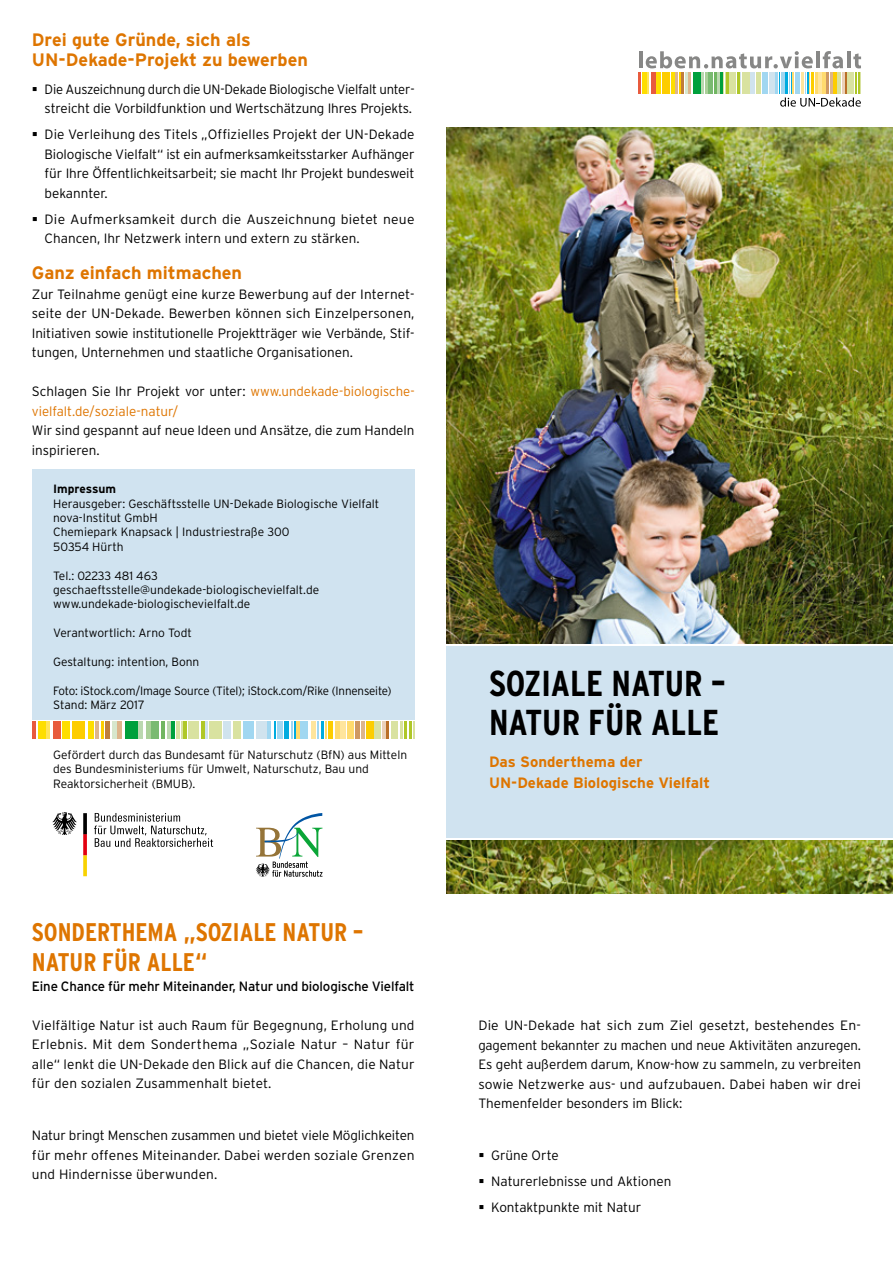
<style>
.page{position:relative;width:893px;height:1263px;background:#fff}
.page>*{position:absolute;margin:0;border:0;box-sizing:border-box;transform-origin:0 0}
.t1{font:700 condensed 36px/39px "Interstate";color:#000}
.t2{font:700 condensed 25.5px/30.6px "Interstate";color:#de7500}
.t3{font:700 18px/19.5px "Interstate";color:#de7500}
.t4{font:700 15px/21px "Interstate";color:#de7500}
.t5{font:300 13.5px/19.5px "Interstate";color:#000;text-align:justify}
.t6{font:300 13.5px/19.5px "Interstate";color:#de7500}
.t7{font:13.5px "Interstate";letter-spacing:-.01em;color:#000}
.t8{font:300 12px/14.4px "Interstate";color:#000}
.t9{font:700 12px "Interstate";color:#000}
.s1{color:#000}
</style>
<div class="page">
<img style="left:446px;top:128px;width:447px;height:516px">
<img style="left:446px;top:840px;width:447px;height:53px">
<div style="left:32px;top:469px;width:383px;height:250px;background:#d0e3f0"></div>
<svg style="left:45px;top:721px;width:370px;height:17px"></svg>
<div style="left:125px;top:721px;width:13px;height:17px;background:#00a03c"></div>
<div style="left:210px;top:721px;width:12px;height:17px;background:#d9e2a0"></div>
<div style="left:284px;top:721px;width:5px;height:17px;background:#00abdf"></div>
<div style="left:277px;top:721px;width:6px;height:17px;background:#a1d7f1"></div>
<div style="left:244px;top:721px;width:10px;height:17px;background:#a1d7f1"></div>
<div style="left:256px;top:721px;width:10px;height:17px;background:#d0e3ee"></div>
<div style="left:233px;top:721px;width:8px;height:17px;background:#d9e2a0"></div>
<div style="left:223px;top:721px;width:8px;height:17px;background:#d0e3ee"></div>
<svg style="left:206px;top:721px;width:2px;height:17px"></svg>
<div style="left:301px;top:721px;width:7px;height:17px;background:#a1d7f1"></div>
<div style="left:311px;top:721px;width:5px;height:17px;background:#ffe59c"></div>
<div style="left:328px;top:721px;width:5px;height:17px;background:#fdcd00"></div>
<hr style="left:335px;top:721px;width:4px;height:17px;background:#ffdb6e">
<div style="left:340px;top:721px;width:6px;height:17px;background:#ffe59c"></div>
<div style="left:355px;top:721px;width:5px;height:17px;background:#cf9962"></div>
<hr style="left:361px;top:721px;width:4px;height:17px;background:#ddb58c">
<div style="left:348px;top:721px;width:6px;height:17px;background:#ffdb6e"></div>
<div style="left:369px;top:721px;width:5px;height:17px;background:#fdcd00"></div>
<svg style="left:366px;top:721px;width:2px;height:17px"></svg>
<svg style="left:387px;top:721px;width:2px;height:17px"></svg>
<div style="left:374px;top:721px;width:6px;height:17px;background:#d9e2a0"></div>
<div style="left:391px;top:721px;width:7px;height:17px;background:#d9e2a0"></div>
<hr style="left:400px;top:721px;width:3px;height:17px;background:#d9e2a0">
<hr style="left:404px;top:721px;width:3px;height:17px;background:#afc728">
<hr style="left:409px;top:721px;width:3px;height:17px;background:#afc728">
<hr style="left:382px;top:721px;width:3px;height:17px;background:#ebd1b8">
<svg style="left:413px;top:721px;width:1px;height:17px"></svg>
<hr style="left:267px;top:721px;width:4px;height:17px;background:#a1d7f1">
<svg style="left:274px;top:721px;width:2px;height:17px"></svg>
<svg style="left:291px;top:721px;width:5px;height:17px"></svg>
<svg style="left:317px;top:721px;width:10px;height:17px"></svg>
<hr style="left:296px;top:721px;width:4px;height:17px;background:#ffdb6e">
<hr style="left:139px;top:721px;width:4px;height:17px;background:#bbd8b0">
<hr style="left:176px;top:721px;width:3px;height:17px;background:#d9e2a0">
<svg style="left:181px;top:721px;width:1px;height:17px"></svg>
<hr style="left:112px;top:721px;width:4px;height:17px;background:#d7e7cd">
<div style="left:53px;top:721px;width:7px;height:17px;background:#e85b3e"></div>
<div style="left:63px;top:721px;width:7px;height:17px;background:#fede00"></div>
<div style="left:38px;top:721px;width:7px;height:17px;background:#fede00"></div>
<hr style="left:46px;top:721px;width:4px;height:17px;background:#ffe458">
<hr style="left:32px;top:721px;width:4px;height:17px;background:#e85b3e">
<div style="left:72px;top:721px;width:12px;height:17px;background:#fdcd00"></div>
<div style="left:88px;top:721px;width:6px;height:17px;background:#fede00"></div>
<hr style="left:95px;top:721px;width:4px;height:17px;background:#ddb58c">
<hr style="left:101px;top:721px;width:3px;height:17px;background:#fdcd00">
<hr style="left:118px;top:721px;width:4px;height:17px;background:#ddb58c">
<hr style="left:106px;top:721px;width:4px;height:17px;background:#c07d3a">
<hr style="left:146px;top:721px;width:4px;height:17px;background:#aad099">
<div style="left:152px;top:721px;width:7px;height:17px;background:#7aba71"></div>
<hr style="left:161px;top:721px;width:4px;height:17px;background:#71b662">
<hr style="left:167px;top:721px;width:4px;height:17px;background:#bbd8b0">
<hr style="left:172px;top:721px;width:3px;height:17px;background:#00a03c">
<hr style="left:183px;top:721px;width:4px;height:17px;background:#afc728">
<hr style="left:201px;top:721px;width:3px;height:17px;background:#afc728">
<div style="left:188px;top:721px;width:11px;height:17px;background:#d9e2a0"></div>
<hr style="left:639px;top:51px;width:3px;height:17px;background:#878786">
<div style="left:642px;top:73px;width:5px;height:21px;background:#fede00"></div>
<hr style="left:639px;top:73px;width:2px;height:21px;background:#e85b3e">
<svg style="left:646px;top:51px;width:215px;height:56px"></svg>
<div style="left:446px;top:646px;width:447px;height:192px;background:#d0e3f0"></div>
<svg style="left:256px;top:813px;width:66px;height:64px"></svg>
<svg style="left:52px;top:812px;width:25px;height:23px"></svg>
<svg style="left:83px;top:813px;width:4px;height:63px"></svg>
<svg style="left:94px;top:813px;width:119px;height:34px"></svg>
<h3 class="t3" style="left:32px;top:30px;width:278px">Drei gute Gründe, sich als<br>UN-Dekade-Projekt zu bewerben</h3>
<p class="t5" style="left:32px;top:79px;width:383px;text-align:right">▪ Die Auszeichnung durch die UN-Dekade Biologische Vielfalt unter&shy;streicht die Vorbildfunktion und Wertschätzung Ihres Projekts.</p>
<p class="t5" style="left:45px;top:125px;width:371px;text-indent:-13px">▪ Die Verleihung des Titels „Offizielles Projekt der UN-Dekade Biologische Vielfalt“ ist ein aufmerksamkeitsstarker Aufhänger für Ihre Öffentlichkeitsarbeit; sie macht Ihr Projekt bundesweit bekannter.</p>
<p class="t5" style="left:45px;top:209px;width:371px;text-indent:-13px">▪ Die Aufmerksamkeit durch die Auszeichnung bietet neue<br>Chancen, Ihr Netzwerk intern und extern zu stärken.</p>
<h3 class="t3" style="left:32px;top:263px;width:212px">Ganz einfach mitmachen</h3>
<p class="t5" style="left:32px;top:284px;width:384px">Zur Teilnahme genügt eine kurze Bewerbung auf der Internet&shy;seite der UN-Dekade. Bewerben können sich Einzelpersonen, Initiativen sowie institutionelle Projektträger wie Verbände, Stif&shy;tungen, Unternehmen und staatliche Organisationen.</p>
<p class="t6" style="left:32px;top:382px;width:384px"><span class="s1">Schlagen Sie Ihr Projekt vor unter:</span> www.undekade-biologische&shy;vielfalt.de/soziale-natur/</p>
<p class="t5" style="left:32px;top:421px;width:384px">Wir sind gespannt auf neue Ideen und Ansätze, die zum Handeln inspirieren.</p>
<p class="t9" style="left:53px;top:482px;width:65px">Impressum</p>
<p class="t8" style="left:53px;top:496px;width:328px">Herausgeber: Geschäftsstelle UN-Dekade Biologische Vielfalt nova-Institut GmbH<br>Chemiepark Knapsack | Industriestraße 300<br>50354 Hürth</p>
<p class="t8" style="left:53px;top:568px;width:268px">Tel.: 02233 481 463 geschaeftsstelle@undekade-biologischevielfalt.de www.undekade-biologischevielfalt.de</p>
<p class="t8" style="left:53px;top:626px;width:140px">Verantwortlich: Arno Todt</p>
<p class="t8" style="left:53px;top:654px;width:148px">Gestaltung: intention, Bonn</p>
<p class="t8" style="left:53px;top:683px;width:340px">Foto: iStock.com/Image Source (Titel); iStock.com/Rike (Innenseite)<br>Stand: März 2017</p>
<p class="t8" style="left:53px;top:747px;width:355px">Gefördert durch das Bundesamt für Naturschutz (BfN) aus Mitteln des Bundesministeriums für Umwelt, Naturschutz, Bau und<br>Reaktorsicherheit (BMUB).</p>
<h2 class="t2" style="left:32px;top:916px;width:333px">SONDERTHEMA „SOZIALE NATUR –<br>NATUR FÜR ALLE“</h2>
<p class="t7" style="left:32px;top:978px;width:384px">Eine Chance für mehr Miteinander, Natur und biologische Vielfalt</p>
<p class="t5" style="left:32px;top:1015px;width:384px">Vielfältige Natur ist auch Raum für Begegnung, Erholung und Erlebnis. Mit dem Sonderthema „Soziale Natur – Natur für alle“ lenkt die UN-Dekade den Blick auf die Chancen, die Natur für den sozialen Zusammenhalt bietet.</p>
<p class="t5" style="left:32px;top:1125px;width:384px">Natur bringt Menschen zusammen und bietet viele Möglichkeiten für mehr offenes Miteinander. Dabei werden soziale Grenzen und Hindernisse überwunden.</p>
<h1 class="t1" style="left:489px;top:663px;width:238px">SOZIALE NATUR –<br>NATUR FÜR ALLE</h1>
<p class="t4" style="left:489px;top:751px;width:222px">Das Sonderthema der<br>UN-Dekade Biologische Vielfalt</p>
<p class="t5" style="left:478px;top:1015px;width:384px">Die UN-Dekade hat sich zum Ziel gesetzt, bestehendes En&shy;gagement bekannter zu machen und neue Aktivitäten anzuregen.<br>Es geht außerdem darum, Know-how zu sammeln, zu verbreiten sowie Netzwerke aus- und aufzubauen. Dabei haben wir drei Themenfelder besonders im Blick:</p>
<p class="t5" style="left:478px;top:1145px;width:82px">▪ Grüne Orte</p>
<p class="t5" style="left:478px;top:1171px;width:195px">▪ Naturerlebnisse und Aktionen</p>
<p class="t5" style="left:478px;top:1197px;width:164px">▪ Kontaktpunkte mit Natur</p>
</div>
